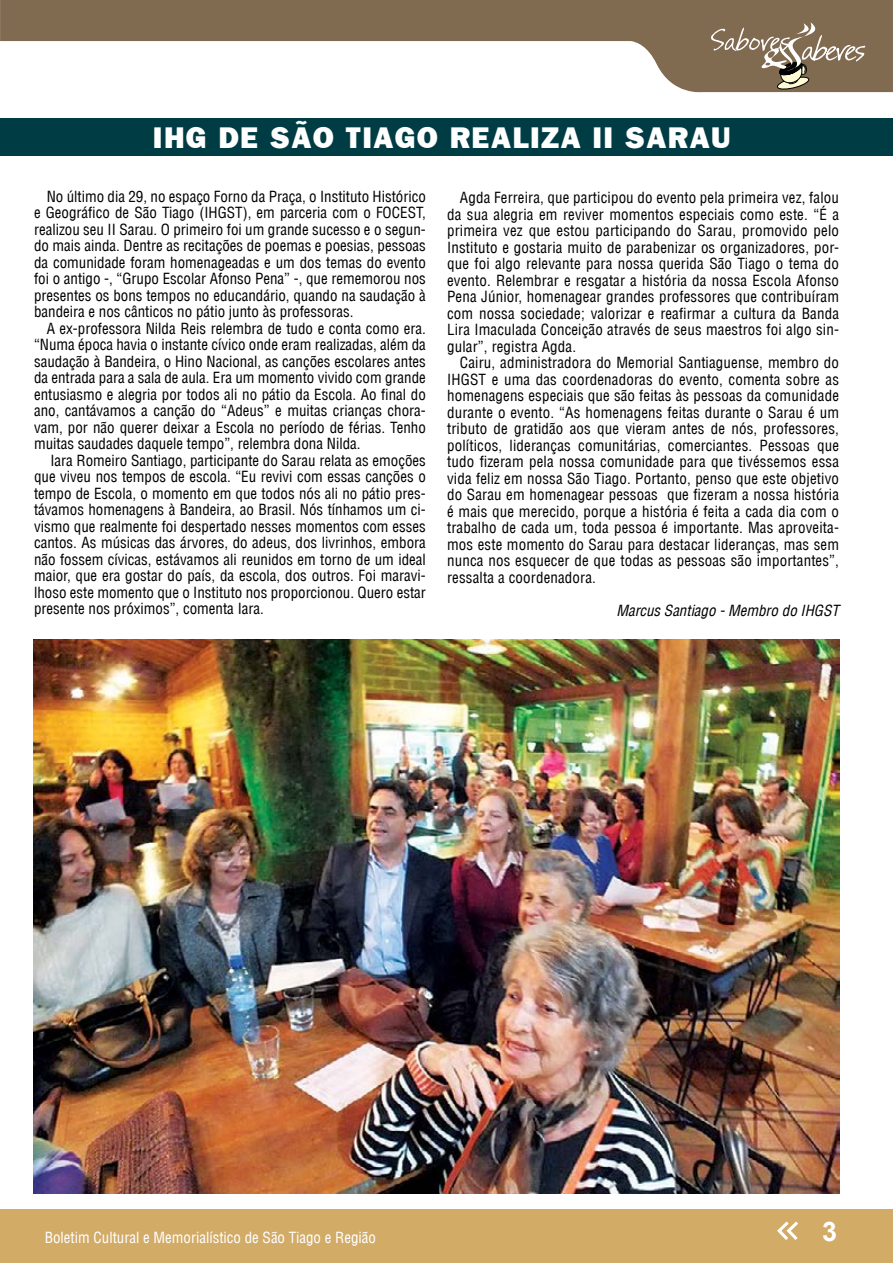
<style>
.page{position:relative;width:893px;height:1263px;background:#fff}
.page>*{position:absolute;margin:0;border:0;box-sizing:border-box;transform-origin:0 0}
.t1{font:30px "Frankfurt Gothic Heavy Plain";letter-spacing:.05em;color:#fff}
.t2{font:700 27px "Arial";color:#fff}
.t3{font:condensed 15px/16.5px "Helvetica LT";color:#000;text-align:justify}
.t4{font:condensed 15px "Helvetica LT";color:#fff}
.t5{font:italic condensed 15px "Helvetica LT";color:#000}
</style>
<div class="page">
<div style="left:0;top:1209px;width:893px;height:54px;background:#d2ab67"></div>
<svg style="left:777px;top:1221px;width:21px;height:19px"></svg>
<svg style="left:0;top:0;width:893px;height:93px;fill:#806a50"></svg>
<svg style="left:711px;top:22px;width:154px;height:69px;background:#8e7b64"></svg>
<img style="left:33px;top:639px;width:806px;height:555px">
<div style="left:0;top:118px;width:893px;height:38px;background:#003c44"></div>
<h1 class="t1" style="left:153px;top:120px;width:579px">IHG DE SÃO TIAGO REALIZA II SARAU</h1>
<p class="t3" style="left:34px;top:188px;width:393px;text-indent:13px">No último dia 29, no espaço Forno da Praça, o Instituto Histórico e Geográfico de São Tiago (IHGST), em parceria com o FOCEST, realizou seu II Sarau. O primeiro foi um grande sucesso e o segun&shy;do mais ainda. Dentre as recitações de poemas e poesias, pessoas da comunidade foram homenageadas e um dos temas do evento foi o antigo -, “Grupo Escolar Afonso Pena” -, que rememorou nos presentes os bons tempos no educandário, quando na saudação à bandeira e nos cânticos no pátio junto às professoras.</p>
<p class="t3" style="left:34px;top:320px;width:393px;text-indent:13px">A ex-professora Nilda Reis relembra de tudo e conta como era. “Numa época havia o instante cívico onde eram realizadas, além da saudação à Bandeira, o Hino Nacional, as canções escolares antes da entrada para a sala de aula. Era um momento vivido com grande entusiasmo e alegria por todos ali no pátio da Escola. Ao final do ano, cantávamos a canção do “Adeus” e muitas crianças chora&shy;vam, por não querer deixar a Escola no período de férias. Tenho muitas saudades daquele tempo”, relembra dona Nilda.</p>
<p class="t3" style="left:34px;top:452px;width:393px;text-indent:16px">Iara Romeiro Santiago, participante do Sarau relata as emoções que viveu nos tempos de escola. “Eu revivi com essas canções o tempo de Escola, o momento em que todos nós ali no pátio pres&shy;távamos homenagens à Bandeira, ao Brasil. Nós tínhamos um ci&shy;vismo que realmente foi despertado nesses momentos com esses cantos. As músicas das árvores, do adeus, dos livrinhos, embora não fossem cívicas, estávamos ali reunidos em torno de um ideal maior, que era gostar do país, da escola, dos outros. Foi maravi&shy;lhoso este momento que o Instituto nos proporcionou. Quero estar presente nos próximos”, comenta Iara.</p>
<p class="t3" style="left:447px;top:189px;width:393px;text-indent:13px">Agda Ferreira, que participou do evento pela primeira vez, falou da sua alegria em reviver momentos especiais como este. “É a primeira vez que estou participando do Sarau, promovido pelo Instituto e gostaria muito de parabenizar os organizadores, por&shy;que foi algo relevante para nossa querida São Tiago o tema do evento. Relembrar e resgatar a história da nossa Escola Afonso Pena Júnior, homenagear grandes professores que contribuíram com nossa sociedade; valorizar e reafirmar a cultura da Banda Lira Imaculada Conceição através de seus maestros foi algo sin&shy;gular”, registra Agda.</p>
<p class="t3" style="left:447px;top:354px;width:393px;text-indent:13px">Cairu, administradora do Memorial Santiaguense, membro do IHGST e uma das coordenadoras do evento, comenta sobre as homenagens especiais que são feitas às pessoas da comunidade durante o evento. “As homenagens feitas durante o Sarau é um tributo de gratidão aos que vieram antes de nós, professores, políticos, lideranças comunitárias, comerciantes. Pessoas que tudo fizeram pela nossa comunidade para que tivéssemos essa vida feliz em nossa São Tiago. Portanto, penso que este objetivo do Sarau em homenagear pessoas que fizeram a nossa história é mais que merecido, porque a história é feita a cada dia com o trabalho de cada um, toda pessoa é importante. Mas aproveita&shy;mos este momento do Sarau para destacar lideranças, mas sem nunca nos esquecer de que todas as pessoas são importantes”, ressalta a coordenadora.</p>
<p class="t5" style="left:616px;top:601px;width:224px">Marcus Santiago - Membro do IHGST</p>
<p class="t4" style="left:45px;top:1228px;width:333px">Boletim Cultural e Memorialístico de São Tiago e Região</p>
<h2 class="t2" style="left:822px;top:1212px;width:17px">3</h2>
</div>
